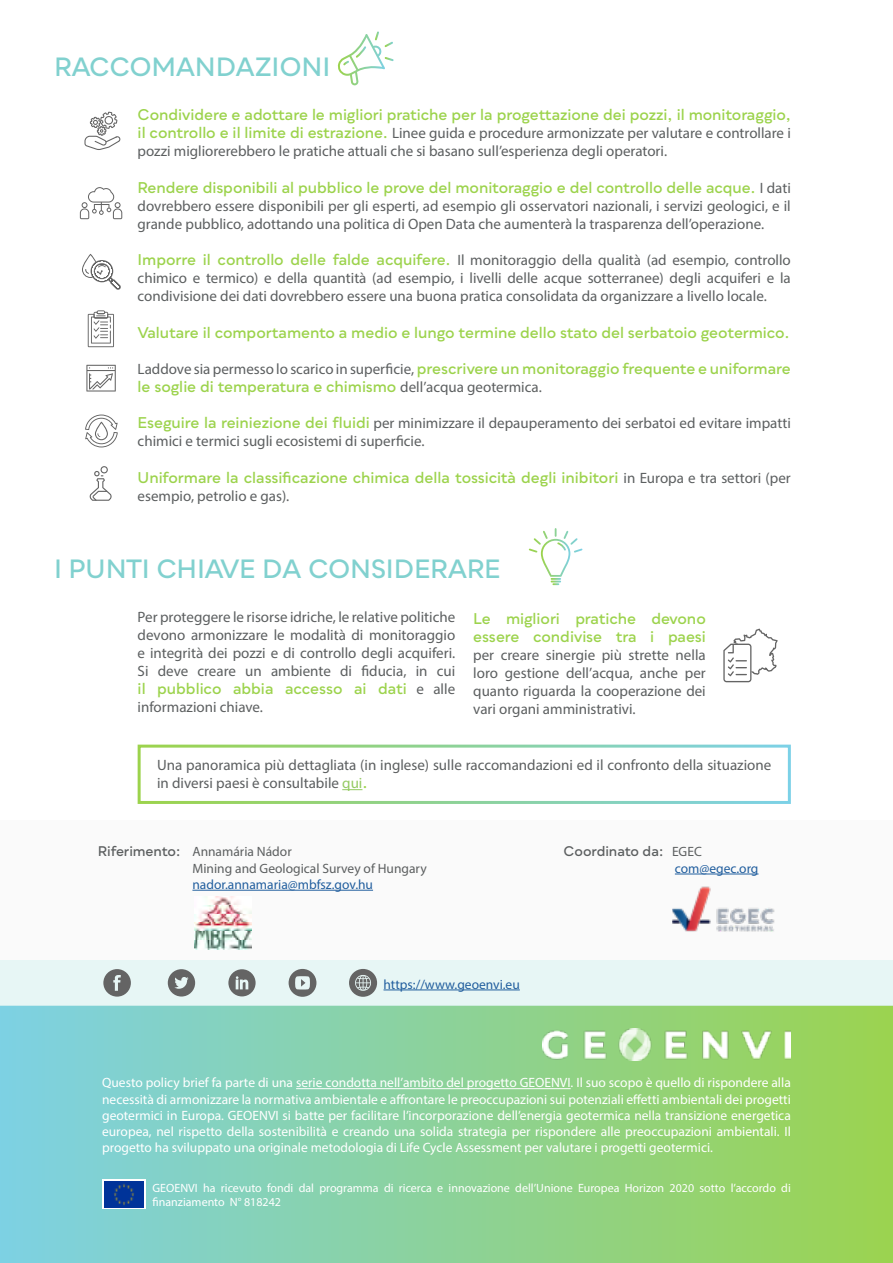
<style>
.page{position:relative;width:893px;height:1263px;background:#fff}
.page>*{position:absolute;margin:0;border:0;box-sizing:border-box;transform-origin:0 0}
.t1{font:600 25.5px "Qualion";letter-spacing:-.02em;color:#81d1cf}
.t2{font:15px/18px "Myriad Pro";color:#5c5f60}
.t3{font:600 15px/18px "Qualion";letter-spacing:-.005em;color:#9cd34c}
.t4{font:13.5px/16.2px "Myriad Pro";color:#fff;text-align:justify}
.t5{font:13.5px "Myriad Pro";color:#215e9e}
.t6{font:13.5px/16.2px "Myriad Pro";color:#5c5f60}
.t7{font:600 13.5px "Qualion";letter-spacing:-.005em;color:#5c5f60}
.t8{font:12px/14.4px "Myriad Pro";color:#fff}
.s1{font-family:"Qualion";font-weight:600;color:#9cd34c}
.s2{font-family:"Myriad Pro";font-weight:400;color:#5c5f60}
.s3{color:#94ca62}
</style>
<div class="page">
<svg style="left:0;top:1006px;width:893px;height:257px;background:#8bd29a"></svg>
<svg style="left:338px;top:32px;width:56px;height:53px"></svg>
<svg style="left:528px;top:529px;width:55px;height:56px"></svg>
<div style="left:0;top:821px;width:893px;height:139px;background:#fafafa"></div>
<div style="left:0;top:960px;width:893px;height:46px;background:#e7f6f5"></div>
<hr style="left:296px;top:1088px;width:275px;height:1px;background:#fff">
<hr style="left:192px;top:890px;width:181px;height:1px;background:#215e9e">
<hr style="left:675px;top:874px;width:83px;height:1px;background:#215e9e">
<hr style="left:383px;top:989px;width:137px;height:1px;background:#215e9e">
<svg style="left:102px;top:1179px;width:44px;height:30px"></svg>
<img style="left:104px;top:1181px;width:40px;height:26px">
<img style="left:195px;top:896px;width:56px;height:53px">
<img style="left:543px;top:1029px;width:248px;height:31px">
<img style="left:672px;top:886px;width:103px;height:46px">
<svg style="left:103px;top:969px;width:28px;height:27px"></svg>
<svg style="left:168px;top:969px;width:27px;height:27px"></svg>
<svg style="left:228px;top:969px;width:28px;height:27px"></svg>
<svg style="left:289px;top:969px;width:27px;height:28px"></svg>
<svg style="left:349px;top:969px;width:28px;height:28px"></svg>
<svg style="left:342px;top:789px;width:20px;height:1px"></svg>
<div style="left:138px;top:745px;width:653px;height:59px;border:3px solid #fff"></div>
<svg style="left:88px;top:310px;width:26px;height:37px"></svg>
<svg style="left:84px;top:112px;width:36px;height:38px"></svg>
<svg style="left:80px;top:187px;width:42px;height:32px"></svg>
<svg style="left:82px;top:254px;width:39px;height:36px"></svg>
<svg style="left:85px;top:415px;width:33px;height:32px"></svg>
<svg style="left:90px;top:466px;width:22px;height:35px"></svg>
<svg style="left:86px;top:365px;width:30px;height:26px"></svg>
<svg style="left:723px;top:628px;width:55px;height:54px"></svg>
<h1 class="t1" style="left:54px;top:52px;width:278px">RACCOMANDAZIONI</h1>
<p class="t3" style="left:138px;top:106px;width:655px">Condividere e adottare le migliori pratiche per la progettazione dei pozzi, il monitoraggio,</p>
<p class="t2" style="left:138px;top:124px;width:655px"><span class="s1">il controllo e il limite di estrazione.</span> Linee guida e procedure armonizzate per valutare e controllare i pozzi migliorerebbero le pratiche attuali che si basano sull’esperienza degli operatori.</p>
<p class="t3" style="left:138px;top:179px;width:655px">Rendere disponibili al pubblico le prove del monitoraggio e del controllo delle acque. <span class="s2">I dati</span></p>
<p class="t2" style="left:138px;top:197px;width:655px">dovrebbero essere disponibili per gli esperti, ad esempio gli osservatori nazionali, i servizi geologici, e il grande pubblico, adottando una politica di Open Data che aumenterà la trasparenza dell’operazione.</p>
<p class="t2" style="left:138px;top:251px;width:655px;text-align:justify"><span class="s1">Imporre il controllo delle falde acquifere.</span> Il monitoraggio della qualità (ad esempio, controllo chimico e termico) e della quantità (ad esempio, i livelli delle acque sotterranee) degli acquiferi e la condivisione dei dati dovrebbero essere una buona pratica consolidata da organizzare a livello locale.</p>
<p class="t3" style="left:138px;top:323px;width:654px">Valutare il comportamento a medio e lungo termine dello stato del serbatoio geotermico.</p>
<p class="t3" style="left:138px;top:360px;width:655px"><span class="s2">Laddove sia permesso lo scarico in superficie,</span> prescrivere un monitoraggio frequente e uniformare le soglie di temperatura e chimismo <span class="s2">dell’acqua geotermica.</span></p>
<p class="t2" style="left:138px;top:414px;width:655px"><span class="s1">Eseguire la reiniezione dei fluidi</span> per minimizzare il depauperamento dei serbatoi ed evitare impatti chimici e termici sugli ecosistemi di superficie.</p>
<p class="t3" style="left:138px;top:468px;width:655px">Uniformare la classificazione chimica della tossicità degli inibitori <span class="s2">in Europa e tra settori (per</span></p>
<p class="t2" style="left:138px;top:486px;width:153px">esempio, petrolio e gas).</p>
<h1 class="t1" style="left:54px;top:554px;width:448px">I PUNTI CHIAVE DA CONSIDERARE</h1>
<p class="t2" style="left:138px;top:608px;width:319px;text-align:justify">Per proteggere le risorse idriche, le relative politiche devono armonizzare le modalità di monitoraggio e integrità dei pozzi e di controllo degli acquiferi.<br>Si deve creare un ambiente di fiducia, in cui</p>
<p class="t3" style="left:138px;top:680px;width:319px">il pubblico abbia accesso ai dati <span class="s2">e alle</span></p>
<p class="t2" style="left:138px;top:698px;width:127px">informazioni chiave.</p>
<p class="t3" style="left:473px;top:610px;width:234px">Le migliori pratiche devono essere condivise tra i paesi</p>
<p class="t2" style="left:473px;top:645px;width:234px;text-align:justify">per creare sinergie più strette nella loro gestione dell’acqua, anche per quanto riguarda la cooperazione dei vari organi amministrativi.</p>
<p class="t2" style="left:157px;top:756px;width:616px">Una panoramica più dettagliata (in inglese) sulle raccomandazioni ed il confronto della situazione in diversi paesi è consultabile <span class="s3">qui</span><span class="s1">.</span></p>
<p class="t7" style="left:98px;top:844px;width:84px">Riferimento:</p>
<p class="t7" style="left:564px;top:844px;width:101px">Coordinato da:</p>
<p class="t6" style="left:192px;top:844px;width:236px">Annamária Nádor<br>Mining and Geological Survey of Hungary</p>
<p class="t5" style="left:192px;top:876px;width:182px">nador.annamaria@mbfsz.gov.hu</p>
<p class="t6" style="left:672px;top:844px;width:31px">EGEC</p>
<p class="t5" style="left:675px;top:860px;width:85px">com@egec.org</p>
<p class="t5" style="left:383px;top:976px;width:138px">https://www.geoenvi.eu</p>
<p class="t4" style="left:102px;top:1074px;width:690px">Questo policy brief fa parte di una serie condotta nell’ambito del progetto GEOENVI. Il suo scopo è quello di rispondere alla necessità di armonizzare la normativa ambientale e affrontare le preoccupazioni sui potenziali effetti ambientali dei progetti geotermici in Europa. GEOENVI si batte per facilitare l’incorporazione dell’energia geotermica nella transizione energetica europea, nel rispetto della sostenibilità e creando una solida strategia per rispondere alle preoccupazioni ambientali. Il progetto ha sviluppato una originale metodologia di Life Cycle Assessment per valutare i progetti geotermici.</p>
<p class="t8" style="left:153px;top:1180px;width:640px">GEOENVI ha ricevuto fondi dal programma di ricerca e innovazione dell’Unione Europea Horizon 2020 sotto l’accordo di finanziamento N° 818242</p>
</div>
